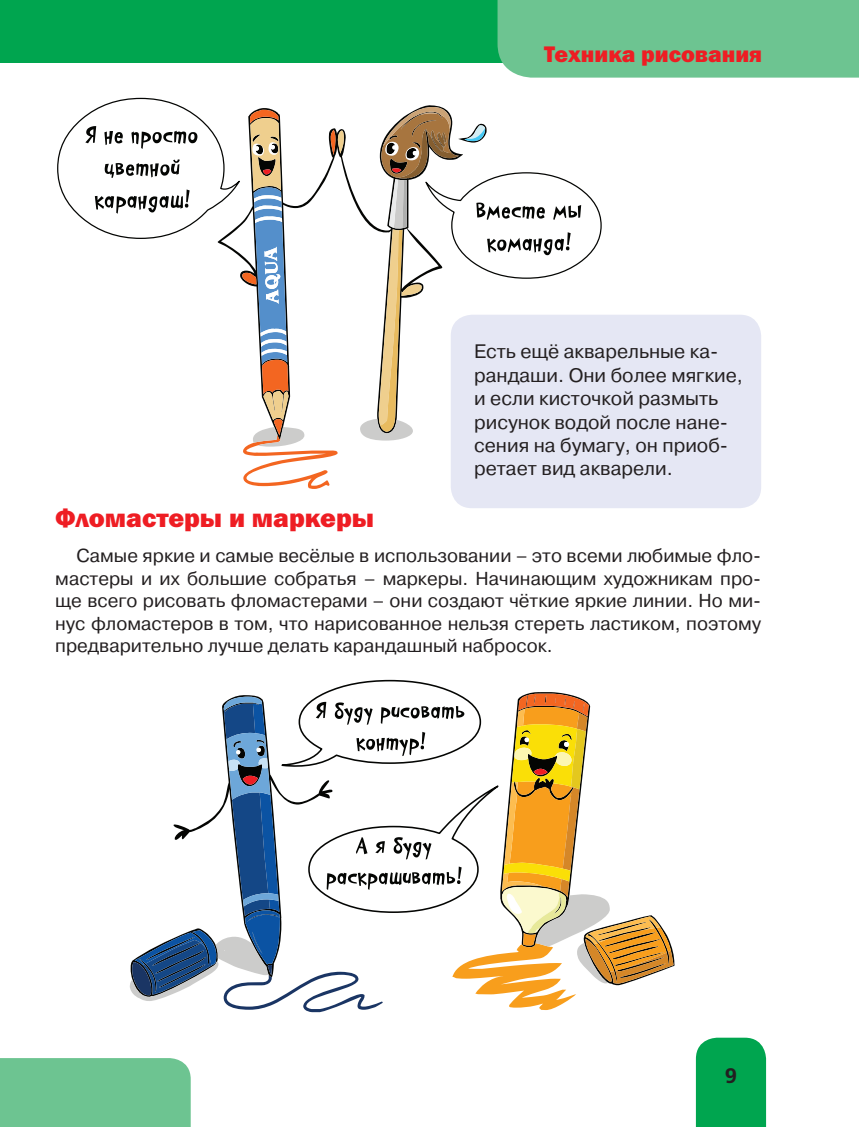
<style>
.page{position:relative;width:859px;height:1127px;background:#fff}
.page>*{position:absolute;margin:0;border:0;box-sizing:border-box;transform-origin:0 0}
.t1{font:800 27px "Franklin Gothic";color:#ee1d23}
.t2{font:800 23.25px "Franklin Gothic";color:#ee1d23}
.t3{font:700 21px "Free Set C";color:#231f20}
.t4{font:19.5px/23.4px "Pragmatica C";color:#231f20}
.t5{font:18.75px/22.5px "Pragmatica C";color:#231f20;text-align:justify}
</style>
<div class="page">
<div style="left:0;top:0;width:859px;height:62px;background:#00a54f"></div>
<div style="left:497px;top:0;width:362px;height:78px;background:#6dc491"></div>
<div style="left:696px;top:1037px;width:70px;height:90px;background:#00a54f"></div>
<div style="left:0;top:1058px;width:191px;height:69px;background:#6dc491"></div>
<div style="left:451px;top:315px;width:310px;height:193px;background:#e5e7f4;border-radius:21px"></div>
<svg style="left:57px;top:98px;width:545px;height:391px"></svg>
<svg style="left:132px;top:679px;width:541px;height:333px"></svg>
<p class="t2" style="left:544px;top:44px;width:219px">Техника рисования</p>
<p class="t4" style="left:474px;top:341px;width:270px">Есть ещё акварельные ка&shy;рандаши. Они более мягкие, и если кисточкой размыть рисунок водой после нане&shy;сения на бумагу, он приоб&shy;ретает вид акварели.</p>
<h1 class="t1" style="left:55px;top:507px;width:320px">Фломастеры и маркеры</h1>
<p class="t5" style="left:55px;top:546px;width:707px;text-indent:21px">Самые яркие и самые весёлые в использовании – это всеми любимые фло&shy;мастеры и их большие собратья – маркеры. Начинающим художникам про&shy;ще всего рисовать фломастерами – они создают чёткие яркие линии. Но ми&shy;нус фломастеров в том, что нарисованное нельзя стереть ластиком, поэтому предварительно лучше делать карандашный набросок.</p>
<p class="t3" style="left:724px;top:1064px;width:14px">9</p>
</div>
